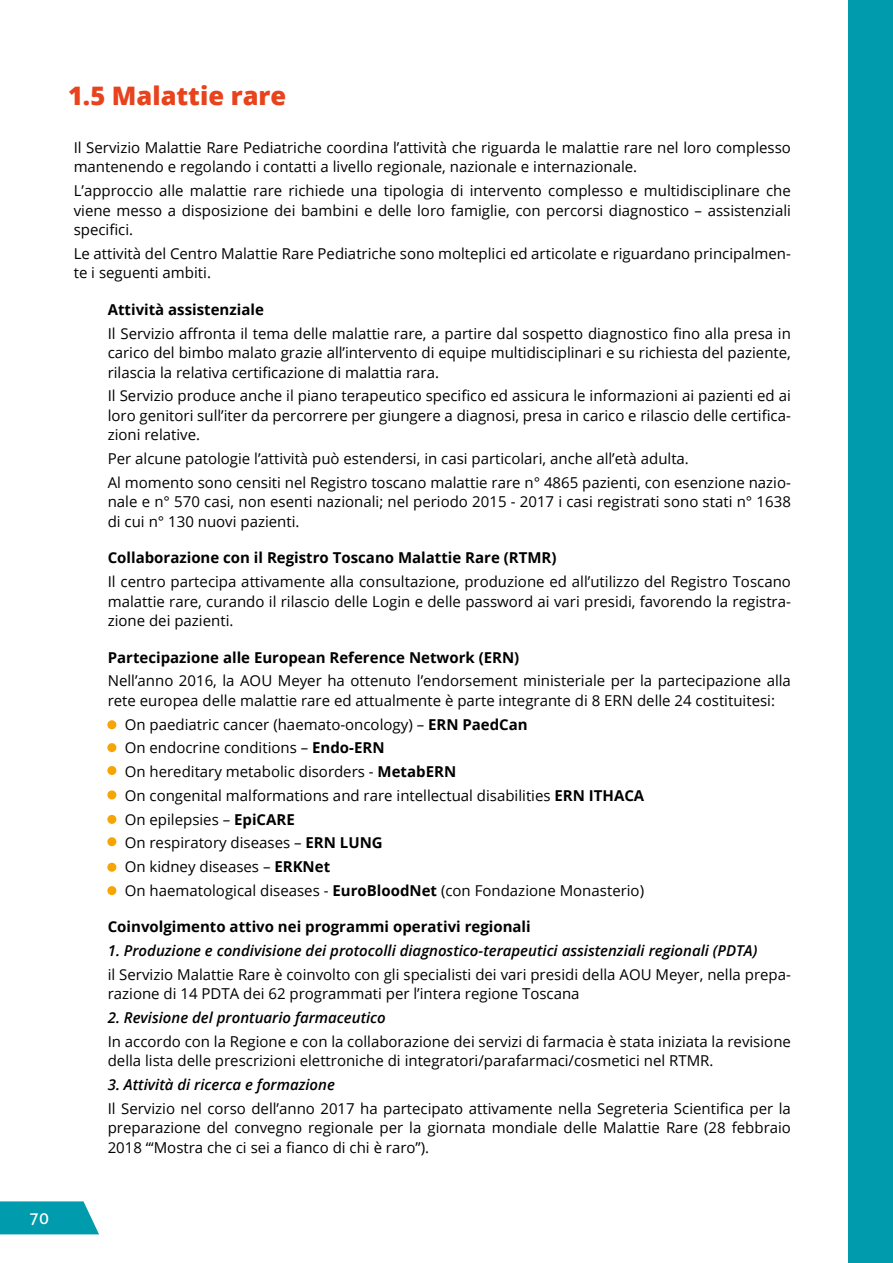
<style>
.page{position:relative;width:893px;height:1263px;background:#fff}
.page>*{position:absolute;margin:0;border:0;box-sizing:border-box;transform-origin:0 0}
.t1{font:800 25.5px "Open Sans";color:#e8431d}
.t2{font:16.5px "Aller";color:#fff}
.t3{font:15px/19.5px "Open Sans";color:#000}
.t4{font:700 15px "Open Sans";color:#000}
.t5{font:italic 600 15px "Open Sans";color:#000}
.s1{font-weight:700}
</style>
<div class="page">
<div style="left:848px;top:0;width:45px;height:1263px;background:#009bac"></div>
<svg style="left:0;top:1201px;width:99px;height:33px;background:#17a4b3"></svg>
<div style="left:107px;top:720px;width:9px;height:9px;background:#f7a504;border-radius:50%"></div>
<div style="left:107px;top:743px;width:9px;height:9px;background:#f7a504;border-radius:50%"></div>
<div style="left:107px;top:766px;width:9px;height:9px;background:#f7a504;border-radius:50%"></div>
<div style="left:107px;top:790px;width:9px;height:9px;background:#f7a504;border-radius:50%"></div>
<div style="left:107px;top:815px;width:9px;height:9px;background:#f7a504;border-radius:50%"></div>
<div style="left:107px;top:837px;width:9px;height:9px;background:#f7a504;border-radius:50%"></div>
<div style="left:107px;top:863px;width:9px;height:9px;background:#f7a504;border-radius:50%"></div>
<div style="left:107px;top:886px;width:9px;height:9px;background:#f7a504;border-radius:50%"></div>
<h1 class="t1" style="left:68px;top:76px;width:220px">1.5 Malattie rare</h1>
<p class="t3" style="left:74px;top:137px;width:719px">Il Servizio Malattie Rare Pediatriche coordina l’attività che riguarda le malattie rare nel loro complesso mantenendo e regolando i contatti a livello regionale, nazionale e internazionale.</p>
<p class="t3" style="left:74px;top:181px;width:719px;text-align:justify">L’approccio alle malattie rare richiede una tipologia di intervento complesso e multidisciplinare che viene messo a disposizione dei bambini e delle loro famiglie, con percorsi diagnostico – assistenziali specifici.</p>
<p class="t3" style="left:74px;top:243px;width:719px">Le attività del Centro Malattie Rare Pediatriche sono molteplici ed articolate e riguardano principalmen&shy;te i seguenti ambiti.</p>
<p class="t4" style="left:108px;top:299px;width:158px">Attività assistenziale</p>
<p class="t3" style="left:108px;top:323px;width:685px;text-align:justify">Il Servizio affronta il tema delle malattie rare, a partire dal sospetto diagnostico fino alla presa in carico del bimbo malato grazie all’intervento di equipe multidisciplinari e su richiesta del paziente, rilascia la relativa certificazione di malattia rara.</p>
<p class="t3" style="left:108px;top:386px;width:685px;text-align:justify">Il Servizio produce anche il piano terapeutico specifico ed assicura le informazioni ai pazienti ed ai loro genitori sull’iter da percorrere per giungere a diagnosi, presa in carico e rilascio delle certifica&shy;zioni relative.</p>
<p class="t3" style="left:108px;top:446px;width:685px;line-height:23.7px">Per alcune patologie l’attività può estendersi, in casi particolari, anche all’età adulta.<br>Al momento sono censiti nel Registro toscano malattie rare n° 4865 pazienti, con esenzione nazio-</p>
<p class="t3" style="left:108px;top:492px;width:685px">nale e n° 570 casi, non esenti nazionali; nel periodo 2015 - 2017 i casi registrati sono stati n° 1638 di cui n° 130 nuovi pazienti.</p>
<p class="t4" style="left:108px;top:547px;width:450px">Collaborazione con il Registro Toscano Malattie Rare (RTMR)</p>
<p class="t3" style="left:108px;top:572px;width:685px;text-align:justify">Il centro partecipa attivamente alla consultazione, produzione ed all’utilizzo del Registro Toscano malattie rare, curando il rilascio delle Login e delle password ai vari presidi, favorendo la registra&shy;zione dei pazienti.</p>
<p class="t4" style="left:108px;top:647px;width:413px">Partecipazione alle European Reference Network (ERN)</p>
<p class="t3" style="left:108px;top:671px;width:685px">Nell’anno 2016, la AOU Meyer ha ottenuto l’endorsement ministeriale per la partecipazione alla rete europea delle malattie rare ed attualmente è parte integrante di 8 ERN delle 24 costituitesi:</p>
<p class="t3" style="left:125px;top:712px;width:521px;line-height:23.7px">On paediatric cancer (haemato-oncology) – <span class="s1">ERN PaedCan<br></span>On endocrine conditions – <span class="s1">Endo-ERN<br></span>On hereditary metabolic disorders - <span class="s1">MetabERN<br></span>On congenital malformations and rare intellectual disabilities <span class="s1">ERN ITHACA </span>On epilepsies – <span class="s1">EpiCARE<br></span>On respiratory diseases – <span class="s1">ERN LUNG<br></span>On kidney diseases – <span class="s1">ERKNet<br></span>On haematological diseases - <span class="s1">EuroBloodNet</span> (con Fondazione Monasterio)</p>
<p class="t4" style="left:108px;top:916px;width:424px">Coinvolgimento attivo nei programmi operativi regionali</p>
<p class="t5" style="left:108px;top:940px;width:651px">1. Produzione e condivisione dei protocolli diagnostico-terapeutici assistenziali regionali (PDTA)</p>
<p class="t3" style="left:108px;top:964px;width:685px">il Servizio Malattie Rare è coinvolto con gli specialisti dei vari presidi della AOU Meyer, nella prepa&shy;razione di 14 PDTA dei 62 programmati per l’intera regione Toscana</p>
<p class="t5" style="left:108px;top:1007px;width:280px">2. Revisione del prontuario farmaceutico</p>
<p class="t3" style="left:108px;top:1031px;width:685px">In accordo con la Regione e con la collaborazione dei servizi di farmacia è stata iniziata la revisione della lista delle prescrizioni elettroniche di integratori/parafarmaci/cosmetici nel RTMR.</p>
<p class="t5" style="left:108px;top:1074px;width:229px">3. Attività di ricerca e formazione</p>
<p class="t3" style="left:108px;top:1098px;width:685px;text-align:justify">Il Servizio nel corso dell’anno 2017 ha partecipato attivamente nella Segreteria Scientifica per la preparazione del convegno regionale per la giornata mondiale delle Malattie Rare (28 febbraio 2018 “‘Mostra che ci sei a fianco di chi è raro”).</p>
<p class="t2" style="left:29px;top:1208px;width:21px">70</p>
</div>
